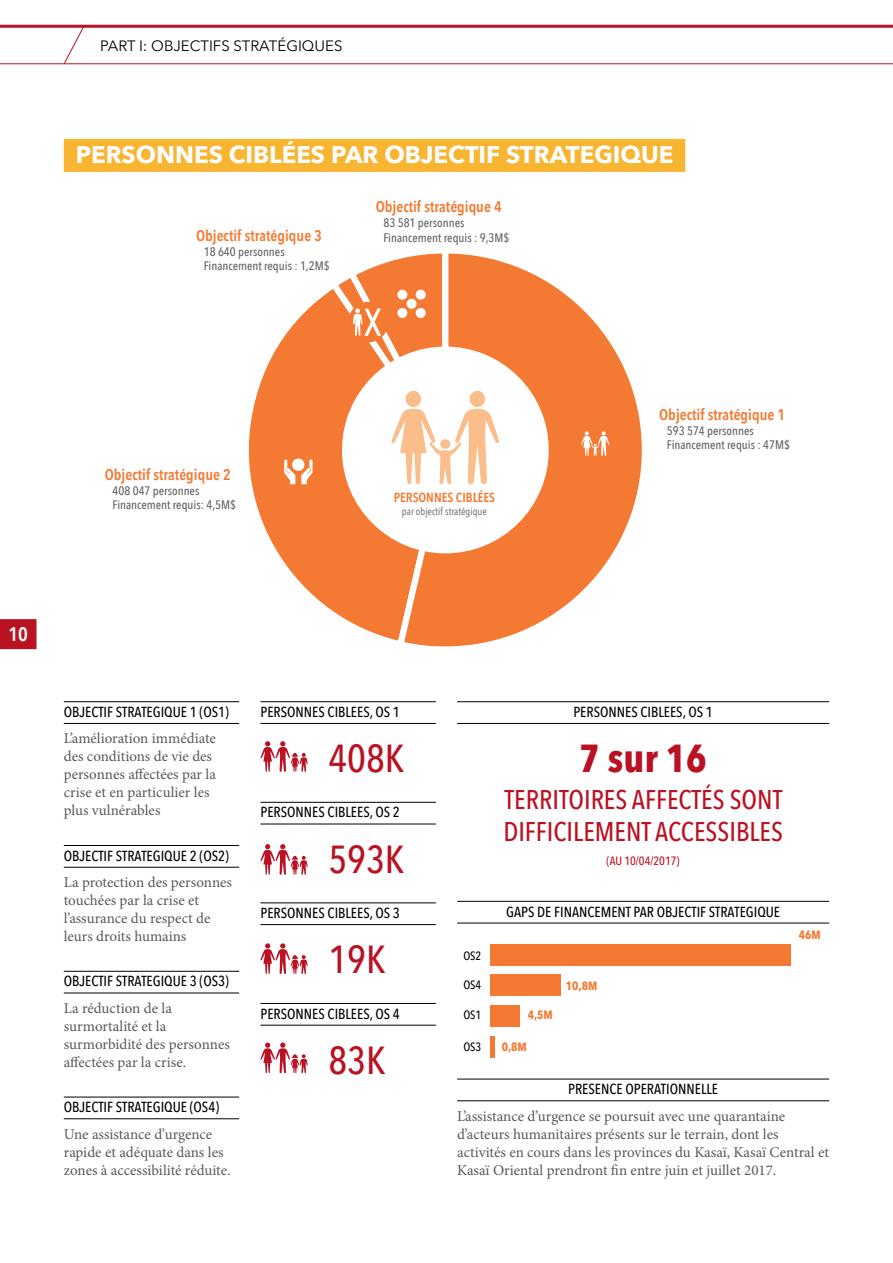
<style>
.page{position:relative;width:893px;height:1263px;background:#fff}
.page>*{position:absolute;margin:0;border:0;box-sizing:border-box;transform-origin:0 0}
.t1{font:500 39px "Avenir Next Condensed";color:#ba1222}
.t2{font:700 39px "Avenir Next Condensed";color:#ba1222}
.t3{font:500 27px/32.4px "Avenir Next Condensed";color:#ba1222}
.t4{font:700 24px "Avenir Next";color:#fff}
.t5{font:600 19.5px "Avenir Next Condensed";color:#fff}
.t6{font:600 15.45px "Avenir Next Condensed";color:#f47932}
.t7{font:15px/18px "Minion Pro";color:#58595b}
.t8{font:15px "Avenir Next";color:#000}
.t9{font:500 14.55px "Avenir Next Condensed";color:#000}
.t10{font:600 13.05px "Avenir Next Condensed";color:#f47931}
.t11{font:500 12.3px/14.9px "Avenir Next Condensed";color:#636466}
.t12{font:700 12px "Avenir Next Condensed";color:#f47932}
.t13{font:500 12px "Avenir Next Condensed";color:#ba1222}
.t14{font:500 12px "Avenir Next Condensed";color:#000}
.t15{font:10.5px "Avenir Next Condensed";color:#636466}
</style>
<div class="page">
<div style="left:0;top:619px;width:37px;height:30px;background:#ba1222"></div>
<hr style="left:0;top:63px;width:893px;height:1px;background:#ba1222">
<hr style="left:0;top:25px;width:893px;height:3px;background:#ba1222">
<svg style="left:63px;top:27px;width:22px;height:38px"></svg>
<svg style="left:248px;top:294px;width:145px;height:346px"></svg>
<svg style="left:393px;top:261px;width:249px;height:386px"></svg>
<div style="left:343px;top:347px;width:205px;height:206px;background:#fff;border-radius:103px"></div>
<svg style="left:581px;top:431px;width:28px;height:25px"></svg>
<svg style="left:325px;top:253px;width:174px;height:231px"></svg>
<svg style="left:284px;top:458px;width:28px;height:26px"></svg>
<div style="left:64px;top:139px;width:621px;height:33px;background:#f7b532"></div>
<hr style="left:64px;top:701px;width:175px;height:1px;background:#000">
<hr style="left:64px;top:723px;width:175px;height:1px;background:#000">
<hr style="left:64px;top:845px;width:175px;height:1px;background:#000">
<hr style="left:64px;top:867px;width:175px;height:1px;background:#000">
<hr style="left:64px;top:971px;width:175px;height:1px;background:#000">
<hr style="left:64px;top:993px;width:175px;height:1px;background:#000">
<hr style="left:64px;top:1097px;width:175px;height:1px;background:#000">
<hr style="left:64px;top:1118px;width:175px;height:1px;background:#000">
<hr style="left:260px;top:701px;width:176px;height:1px;background:#000">
<hr style="left:260px;top:723px;width:176px;height:1px;background:#000">
<hr style="left:260px;top:802px;width:176px;height:1px;background:#000">
<hr style="left:260px;top:824px;width:176px;height:1px;background:#000">
<hr style="left:260px;top:902px;width:176px;height:1px;background:#000">
<hr style="left:260px;top:924px;width:176px;height:1px;background:#000">
<hr style="left:260px;top:1003px;width:176px;height:1px;background:#000">
<hr style="left:260px;top:1025px;width:176px;height:1px;background:#000">
<hr style="left:457px;top:701px;width:372px;height:1px;background:#000">
<hr style="left:457px;top:723px;width:372px;height:1px;background:#000">
<hr style="left:457px;top:901px;width:372px;height:1px;background:#000">
<hr style="left:457px;top:923px;width:372px;height:1px;background:#000">
<hr style="left:457px;top:1079px;width:372px;height:1px;background:#000">
<hr style="left:457px;top:1100px;width:372px;height:1px;background:#000">
<svg style="left:260px;top:741px;width:48px;height:31px"></svg>
<svg style="left:260px;top:844px;width:48px;height:31px"></svg>
<svg style="left:260px;top:943px;width:48px;height:31px"></svg>
<svg style="left:260px;top:1042px;width:48px;height:31px"></svg>
<div style="left:490px;top:944px;width:300px;height:21px;background:#f47932"></div>
<div style="left:490px;top:974px;width:70px;height:22px;background:#f47932"></div>
<div style="left:490px;top:1005px;width:29px;height:22px;background:#f47932"></div>
<div style="left:490px;top:1036px;width:5px;height:21px;background:#f47932"></div>
<p class="t8" style="left:100px;top:33px;width:244px">PART I: OBJECTIFS STRATÉGIQUES</p>
<h3 class="t4" style="left:76px;top:134px;width:599px">PERSONNES CIBLÉES PAR OBJECTIF STRATEGIQUE</h3>
<p class="t6" style="left:196px;top:222px;width:127px">Objectif stratégique 3</p>
<p class="t11" style="left:204px;top:244px;width:127px">18 640 personnes<br>Financement requis : 1,2M$</p>
<p class="t6" style="left:376px;top:194px;width:127px">Objectif stratégique 4</p>
<p class="t11" style="left:383px;top:215px;width:127px">83 581 personnes<br>Financement requis : 9,3M$</p>
<p class="t6" style="left:105px;top:461px;width:127px">Objectif stratégique 2</p>
<p class="t11" style="left:113px;top:483px;width:125px">408 047 personnes<br>Financement requis: 4,5M$</p>
<p class="t10" style="left:394px;top:486px;width:103px">PERSONNES CIBLÉES</p>
<p class="t15" style="left:402px;top:502px;width:87px">par objectif stratégique</p>
<p class="t6" style="left:659px;top:401px;width:127px">Objectif stratégique 1</p>
<p class="t11" style="left:667px;top:423px;width:125px">593 574 personnes<br>Financement requis : 47M$</p>
<h3 class="t5" style="left:9px;top:617px;width:21px">10</h3>
<p class="t9" style="left:64px;top:703px;width:167px">OBJECTIF STRATEGIQUE 1 (OS1)</p>
<p class="t7" style="left:64px;top:730px;width:154px">L’amélioration immédiate des conditions de vie des personnes affectées par la crise et en particulier les plus vulnérables</p>
<p class="t9" style="left:64px;top:847px;width:167px">OBJECTIF STRATEGIQUE 2 (OS2)</p>
<p class="t7" style="left:64px;top:873px;width:170px">La protection des personnes touchées par la crise et l’assurance du respect de leurs droits humains</p>
<p class="t9" style="left:64px;top:972px;width:167px">OBJECTIF STRATEGIQUE 3 (OS3)</p>
<p class="t7" style="left:64px;top:999px;width:168px">La réduction de la surmortalité et la surmorbidité des personnes affectées par la crise.</p>
<p class="t9" style="left:64px;top:1098px;width:157px">OBJECTIF STRATEGIQUE (OS4)</p>
<p class="t7" style="left:64px;top:1125px;width:168px">Une assistance d’urgence rapide et adéquate dans les zones à accessibilité réduite.</p>
<p class="t9" style="left:260px;top:703px;width:141px">PERSONNES CIBLEES, OS 1</p>
<h1 class="t1" style="left:328px;top:735px;width:77px">408K</h1>
<p class="t9" style="left:260px;top:803px;width:141px">PERSONNES CIBLEES, OS 2</p>
<h1 class="t1" style="left:328px;top:835px;width:77px">593K</h1>
<p class="t9" style="left:260px;top:904px;width:141px">PERSONNES CIBLEES, OS 3</p>
<h1 class="t1" style="left:328px;top:936px;width:59px">19K</h1>
<p class="t9" style="left:260px;top:1005px;width:141px">PERSONNES CIBLEES, OS 4</p>
<h1 class="t1" style="left:328px;top:1037px;width:59px">83K</h1>
<p class="t14" style="left:463px;top:949px;width:20px">OS2</p>
<p class="t9" style="left:573px;top:703px;width:141px">PERSONNES CIBLEES, OS 1</p>
<h1 class="t2" style="left:580px;top:735px;width:129px">7 sur 16</h1>
<h2 class="t3" style="left:503px;top:783px;width:281px">TERRITOIRES AFFECTÉS SONT<br>DIFFICILEMENT ACCESSIBLES</h2>
<p class="t13" style="left:607px;top:853px;width:75px">(AU 10/04/2017)</p>
<p class="t9" style="left:506px;top:903px;width:275px">GAPS DE FINANCEMENT PAR OBJECTIF STRATEGIQUE</p>
<p class="t14" style="left:463px;top:977px;width:20px">OS4</p>
<p class="t12" style="left:566px;top:979px;width:33px">10,8M</p>
<p class="t14" style="left:463px;top:1008px;width:20px">OS1</p>
<p class="t12" style="left:528px;top:1008px;width:27px">4,5M</p>
<p class="t14" style="left:463px;top:1039px;width:20px">OS3</p>
<p class="t12" style="left:502px;top:1039px;width:27px">0,8M</p>
<p class="t12" style="left:799px;top:927px;width:23px">46M</p>
<p class="t9" style="left:568px;top:1080px;width:151px">PRESENCE OPERATIONNELLE</p>
<p class="t7" style="left:457px;top:1107px;width:373px">L’assistance d’urgence se poursuit avec une quarantaine d’acteurs humanitaires présents sur le terrain, dont les activités en cours dans les provinces du Kasaï, Kasaï Central et Kasaï Oriental prendront fin entre juin et juillet 2017.</p>
</div>
